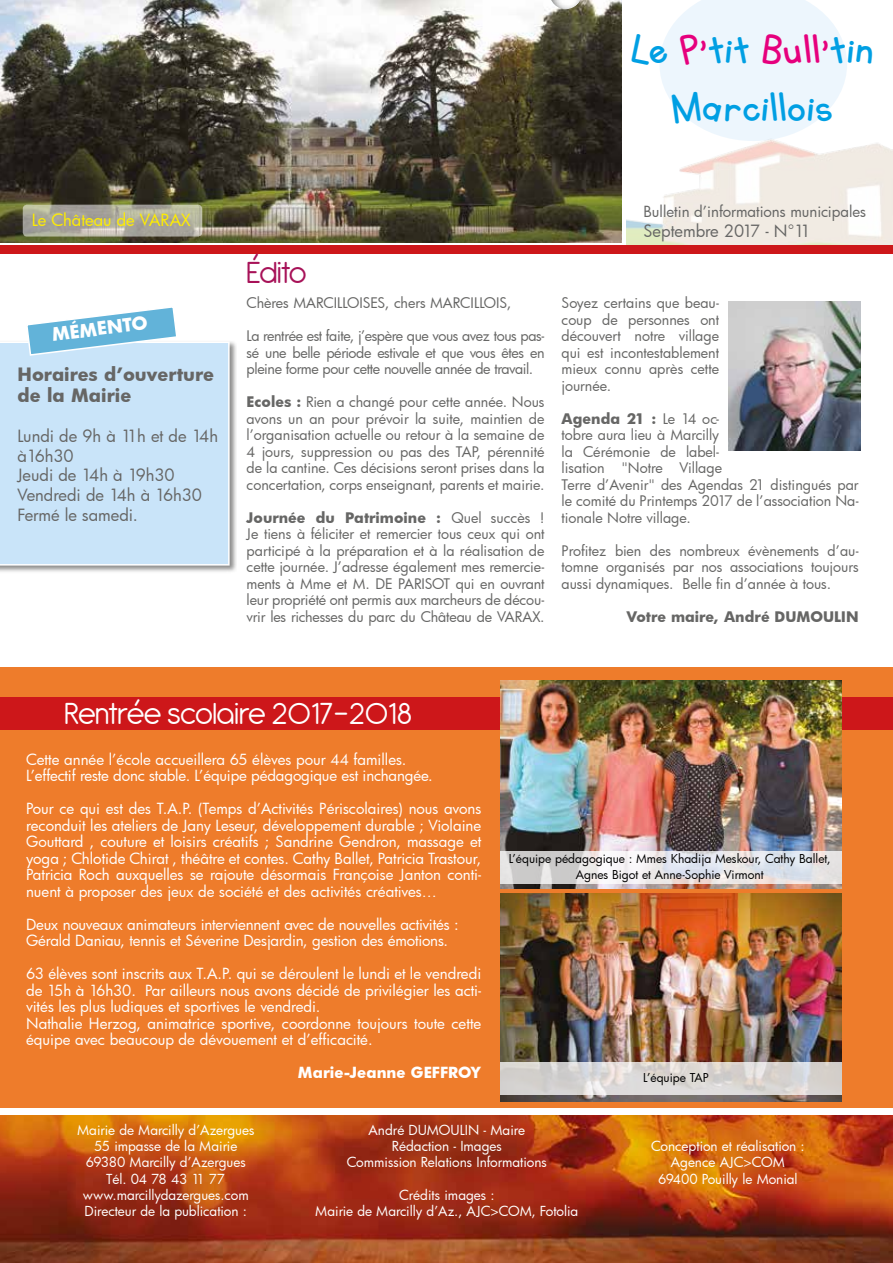
<style>
.page{position:relative;width:893px;height:1263px;background:#fff}
.page>*{position:absolute;margin:0;border:0;box-sizing:border-box;transform-origin:0 0}
.t1{font:48px/57.6px "KG Primary Whimsy";color:#009fe3;text-align:center}
.t2{font:33px "Antipasto";letter-spacing:-.04em;color:#fff}
.t3{font:33px "Antipasto";letter-spacing:-.045em;color:#a71258}
.t4{font:700 18px/21.6px "Futura Bk";color:#666665}
.t5{font:700 18px "Futura Bk";color:#fff}
.t6{font:16.5px/19.8px "Futura Bk";color:#666665}
.t7{font:16.5px "Futura Bk";color:#ffed00}
.t8{font:15px/16.5px "Futura Bk";letter-spacing:-.01em;color:#fff}
.t9{font:15px "Futura Bk";color:#666665}
.t10{font:700 15px "Futura Bk";color:#fff}
.t11{font:14.25px/16.5px "Futura Bk";letter-spacing:-.005em;color:#666665;text-align:justify}
.t12{font:700 14.25px "Futura Bk";color:#666665}
.t13{font:13.5px/16.2px "Futura Bk";color:#fff;text-align:center}
.t14{font:12px/16.5px "Futura Bk";color:#000;text-align:center}
.s1{color:#e6007d}
.s2{font-weight:700}
</style>
<div class="page">
<img style="left:0;top:1115px;width:893px;height:148px">
<div style="left:0;top:668px;width:893px;height:440px;background:#ee7c2b"></div>
<svg style="left:660px;top:0;width:187px;height:118px;background:#eef6fd"></svg>
<img style="left:0;top:0;width:621px;height:242px">
<img style="left:626px;top:118px;width:267px;height:128px">
<div style="left:0;top:246px;width:893px;height:8px;background:#cd171a"></div>
<div style="left:0;top:340px;width:237px;height:233px;background:#666665;opacity:.75"></div>
<div style="left:0;top:341px;width:230px;height:225px;background:#c9e4f9"></div>
<div style="left:547px;top:0;width:36px;height:12px;background:#000;opacity:.75"></div>
<svg style="left:25px;top:307px;width:153px;height:50px"></svg>
<img style="left:729px;top:301px;width:131px;height:149px">
<div style="left:0;top:697px;width:893px;height:33px;background:#cd171a"></div>
<svg style="left:23px;top:205px;width:179px;height:32px;background:#aba99c"></svg>
<img style="left:500px;top:680px;width:342px;height:209px">
<img style="left:500px;top:893px;width:342px;height:208px">
<svg style="left:500px;top:851px;width:342px;height:33px;background:#e3e1e4"></svg>
<svg style="left:500px;top:1062px;width:342px;height:33px;background:#d9d6d3"></svg>
<h1 class="t1" style="left:631px;top:22px;width:244px">Le <span class="s1">P’</span>tit <span class="s1">Bull’</span>tin<br>Marcillois</h1>
<p class="t7" style="left:32px;top:209px;width:160px">Le Château de VARAX</p>
<p class="t5" style="left:51px;top:322px;width:97px;rotate:-7deg">MÉMENTO</p>
<p class="t4" style="left:17px;top:362px;width:198px">Horaires d’ouverture de la Mairie</p>
<p class="t6" style="left:17px;top:425px;width:202px">Lundi de 9h à 11h et de 14h à16h30<br>Jeudi de 14h à 19h30<br>Vendredi de 14h à 16h30<br>Fermé le samedi.</p>
<h2 class="t3" style="left:247px;top:254px;width:62px">Édito</h2>
<p class="t11" style="left:247px;top:294px;width:266px">Chères MARCILLOISES, chers MARCILLOIS,</p>
<p class="t11" style="left:247px;top:327px;width:299px">La rentrée est faite, j’espère que vous avez tous pas&shy;sé une belle période estivale et que vous êtes en pleine forme pour cette nouvelle année de travail.</p>
<p class="t11" style="left:247px;top:393px;width:299px"><span class="s2">Ecoles :</span> Rien a changé pour cette année. Nous avons un an pour prévoir la suite, maintien de l’organisation actuelle ou retour à la semaine de 4 jours, suppression ou pas des TAP, pérennité de la cantine. Ces décisions seront prises dans la concertation, corps enseignant, parents et mairie.</p>
<p class="t11" style="left:247px;top:509px;width:299px"><span class="s2">Journée du Patrimoine :</span> Quel succès !<br>Je tiens à féliciter et remercier tous ceux qui ont participé à la préparation et à la réalisation de cette journée. J’adresse également mes remercie&shy;ments à Mme et M. DE PARISOT qui en ouvrant leur propriété ont permis aux marcheurs de décou&shy;vrir les richesses du parc du Château de VARAX.</p>
<p class="t9" style="left:643px;top:201px;width:224px">Bulletin d’informations municipales</p>
<p class="t6" style="left:643px;top:221px;width:168px">Septembre 2017 - N°11</p>
<p class="t11" style="left:562px;top:294px;width:159px">Soyez certains que beau&shy;coup de personnes ont découvert notre village qui est incontestablement mieux connu après cette journée.</p>
<p class="t11" style="left:562px;top:410px;width:299px;text-align:left"><span class="s2">Agenda 21 :</span> Le 14 oc-<br>tobre aura lieu à Marcilly<br>la Cérémonie de label-<br>lisation "Notre Village<br>Terre d’Avenir" des Agendas 21 distingués par le comité du Printemps 2017 de l’association Na&shy;tionale Notre village.</p>
<p class="t11" style="left:562px;top:542px;width:299px">Profitez bien des nombreux évènements d’au&shy;tomne organisés par nos associations toujours aussi dynamiques. Belle fin d’année à tous.</p>
<p class="t12" style="left:627px;top:606px;width:234px">Votre maire, André DUMOULIN</p>
<h2 class="t2" style="left:64px;top:695px;width:349px">Rentrée scolaire 2017-2018</h2>
<p class="t8" style="left:26px;top:751px;width:408px">Cette année l’école accueillera 65 élèves pour 44 familles.<br>L’effectif reste donc stable. L’équipe pédagogique est inchangée.</p>
<p class="t8" style="left:26px;top:800px;width:457px;text-align:justify">Pour ce qui est des T.A.P. (Temps d’Activités Périscolaires) nous avons reconduit les ateliers de Jany Leseur, développement durable ; Violaine Gouttard , couture et loisirs créatifs ; Sandrine Gendron, massage et yoga ; Chlotide Chirat , théâtre et contes. Cathy Ballet, Patricia Trastour, Patricia Roch auxquelles se rajoute désormais Françoise Janton conti&shy;nuent à proposer des jeux de société et des activités créatives…</p>
<p class="t8" style="left:26px;top:916px;width:434px">Deux nouveaux animateurs interviennent avec de nouvelles activités :<br>Gérald Daniau, tennis et Séverine Desjardin, gestion des émotions.</p>
<p class="t8" style="left:26px;top:965px;width:457px">63 élèves sont inscrits aux T.A.P. qui se déroulent le lundi et le vendredi de 15h à 16h30. Par ailleurs nous avons décidé de privilégier les acti&shy;vités les plus ludiques et sportives le vendredi.<br>Nathalie Herzog, animatrice sportive, coordonne toujours toute cette équipe avec beaucoup de dévouement et d’efficacité.</p>
<p class="t10" style="left:298px;top:1062px;width:185px">Marie-Jeanne GEFFROY</p>
<p class="t14" style="left:509px;top:850px;width:323px">L’équipe pédagogique : Mmes Khadija Meskour, Cathy Ballet,<br>Agnes Bigot et Anne-Sophie Virmont</p>
<p class="t14" style="left:643px;top:1069px;width:67px">L’équipe TAP</p>
<p class="t13" style="left:77px;top:1122px;width:179px">Mairie de Marcilly d’Azergues<br>55 impasse de la Mairie<br>69380 Marcilly d’Azergues<br>Tél. 04 78 43 11 77 www.marcillydazergues.com<br>Directeur de la publication :</p>
<p class="t13" style="left:347px;top:1122px;width:202px">André DUMOULIN - Maire<br>Rédaction - Images<br>Commission Relations Informations</p>
<p class="t13" style="left:315px;top:1186px;width:265px">Crédits images :<br>Mairie de Marcilly d’Az., AJC&gt;COM, Fotolia</p>
<p class="t13" style="left:651px;top:1138px;width:155px">Conception et réalisation :<br>Agence AJC&gt;COM<br>69400 Pouilly le Monial</p>
</div>
